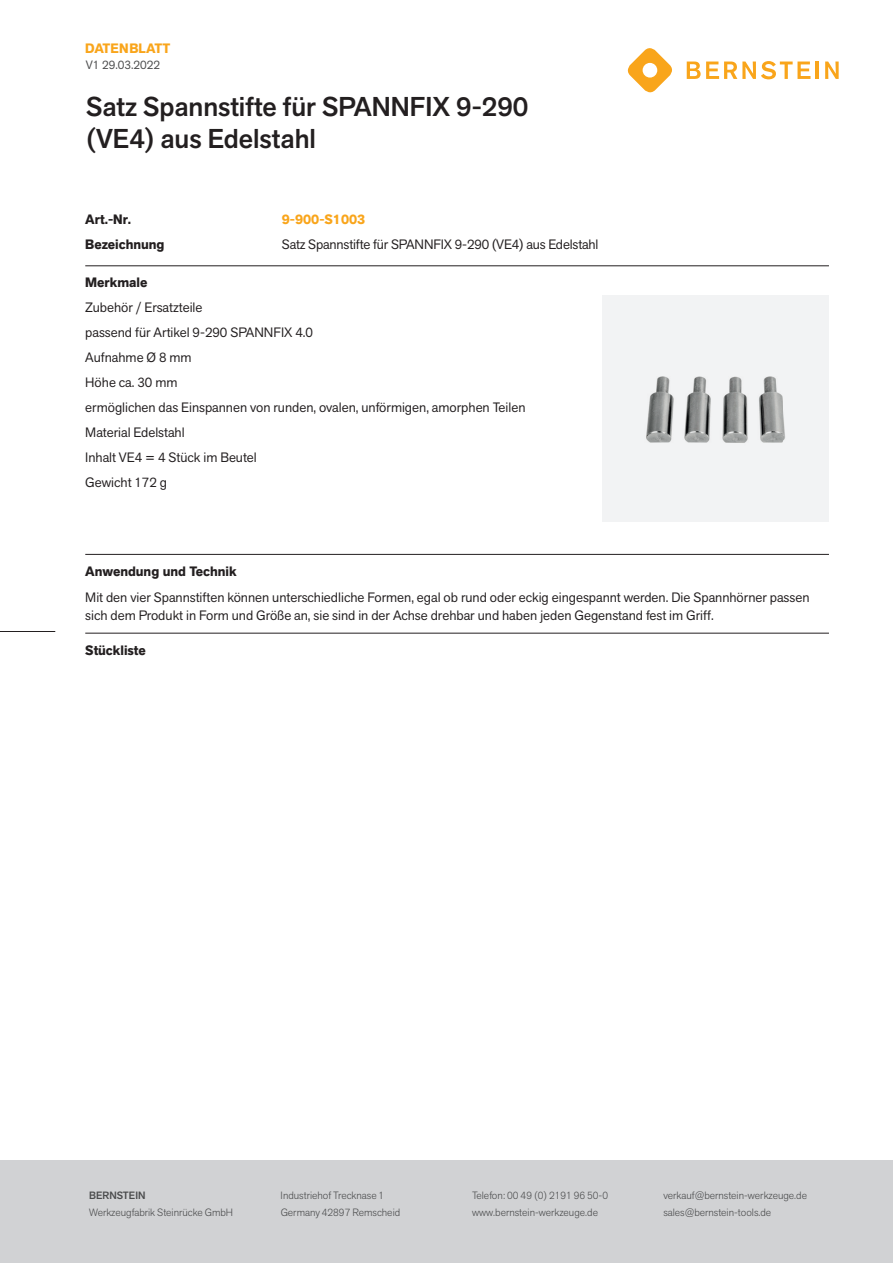
<style>
.page{position:relative;width:893px;height:1263px;background:#fff}
.page>*{position:absolute;margin:0;border:0;box-sizing:border-box;transform-origin:0 0}
.t1{font:500 27px/32.4px "Akzid Grtsk Next";color:#231f20}
.t2{font:13.5px/25px "Akzid Grtsk Next";color:#231f20}
.t3{font:700 13.5px "Akzid Grtsk Next";color:#231f20}
.t4{font:700 13.5px "Akzid Grtsk Next";color:#f9a51b}
.t5{font:12px "Akzid Grtsk Next";color:#4b4c4d}
.t6{font:300 10.5px "Akzid Grtsk Next";color:#4b4c4d}
.t7{font:500 10.5px "Akzid Grtsk Next";color:#4b4c4d}
</style>
<div class="page">
<div style="left:0;top:1161px;width:893px;height:102px;background:#d1d2d4"></div>
<hr style="left:85px;top:266px;width:744px;height:1px;background:#231f20">
<hr style="left:85px;top:554px;width:744px;height:1px;background:#231f20">
<div style="left:602px;top:295px;width:227px;height:227px;background:#f2f3f4"></div>
<img style="left:646px;top:376px;width:139px;height:67px">
<hr style="left:85px;top:633px;width:744px;height:1px;background:#231f20">
<svg style="left:627px;top:48px;width:45px;height:45px"></svg>
<svg style="left:687px;top:61px;width:123px;height:18px"></svg>
<hr style="left:815px;top:62px;width:4px;height:17px;background:#f9a51b">
<svg style="left:825px;top:62px;width:14px;height:17px"></svg>
<hr style="left:0;top:631px;width:55px;height:1px;background:#231f20">
<p class="t4" style="left:85px;top:39px;width:87px">DATENBLATT</p>
<p class="t5" style="left:86px;top:57px;width:76px">V1 29.03.2022</p>
<h1 class="t1" style="left:86px;top:90px;width:444px">Satz Spannstifte für SPANNFIX 9-290 (VE4) aus Edelstahl</h1>
<p class="t3" style="left:85px;top:210px;width:48px">Art.-Nr.</p>
<p class="t4" style="left:282px;top:210px;width:85px">9-900-S1003</p>
<p class="t3" style="left:85px;top:235px;width:81px">Bezeichnung</p>
<p class="t2" style="left:282px;top:231px;width:318px">Satz Spannstifte für SPANNFIX 9-290 (VE4) aus Edelstahl</p>
<p class="t3" style="left:85px;top:274px;width:64px">Merkmale</p>
<p class="t2" style="left:85px;top:295px;width:442px">Zubehör / Ersatzteile<br>passend für Artikel 9-290 SPANNFIX 4.0<br>Aufnahme Ø 8 mm<br>Höhe ca. 30 mm<br>ermöglichen das Einspannen von runden, ovalen, unförmigen, amorphen Teilen<br>Material Edelstahl<br>Inhalt VE4 = 4 Stück im Beutel<br>Gewicht 172 g</p>
<p class="t3" style="left:85px;top:562px;width:153px">Anwendung und Technik</p>
<p class="t2" style="left:85px;top:588px;width:726px;line-height:18px">Mit den vier Spannstiften können unterschiedliche Formen, egal ob rund oder eckig eingespannt werden. Die Spannhörner passen sich dem Produkt in Form und Größe an, sie sind in der Achse drehbar und haben jeden Gegenstand fest im Griff.</p>
<p class="t3" style="left:85px;top:641px;width:62px">Stückliste</p>
<p class="t7" style="left:89px;top:1189px;width:58px">BERNSTEIN</p>
<p class="t6" style="left:281px;top:1189px;width:105px">Industriehof Trecknase 1</p>
<p class="t6" style="left:472px;top:1189px;width:138px">Telefon: 00 49 (0) 2191 96 50-0</p>
<p class="t6" style="left:663px;top:1189px;width:145px">verkauf@bernstein-werkzeuge.de</p>
<p class="t6" style="left:89px;top:1205px;width:145px">Werkzeugfabrik Steinrücke GmbH</p>
<p class="t6" style="left:281px;top:1205px;width:121px">Germany 42897 Remscheid</p>
<p class="t6" style="left:472px;top:1205px;width:127px">www.bernstein-werkzeuge.de</p>
<p class="t6" style="left:663px;top:1205px;width:109px">sales@bernstein-tools.de</p>
</div>
